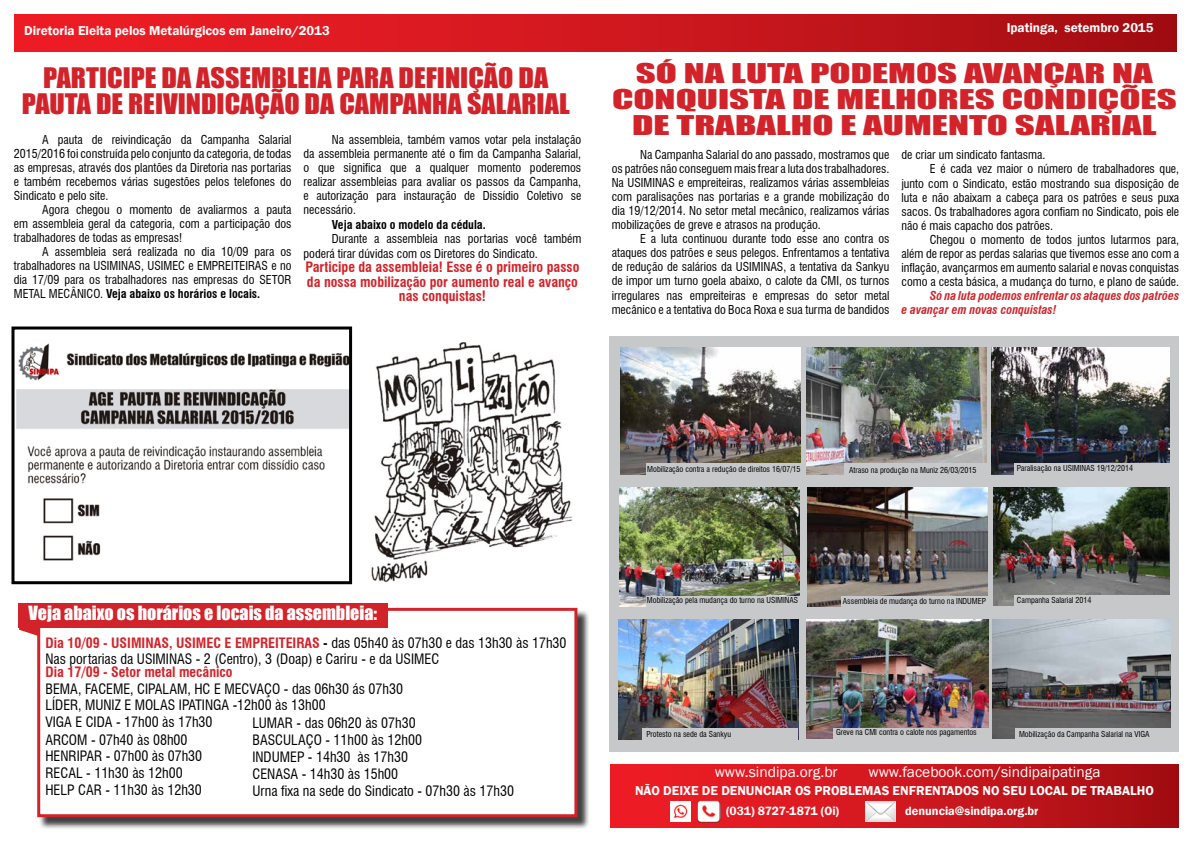
<style>
.page{position:relative;width:1191px;height:842px;background:#fff}
.page>*{position:absolute;margin:0;border:0;box-sizing:border-box;transform-origin:0 0}
.t1{font:26px "Impact";color:#d2232a;scale:1.08 1}
.t2{font:25px/26px "Impact";color:#d2232a;text-align:center;scale:1.55 1}
.t3{font:18px "Impact";color:#fff}
.t4{font:15.4px "Franklin Gothic";color:#fff}
.t5{font:condensed 14px/16.8px "Swiss 721 BT";color:#000}
.t6{font:700 condensed 14px/14.5px "Swiss 721 BT";color:#d2232a;text-align:center}
.t7{font:600 13.2px "Franklin Gothic";color:#fff}
.t8{font:600 12.3px "Franklin Gothic";color:#fff}
.t9{font:condensed 12px/14px "Swiss 721 BT";color:#000;text-align:justify}
.t10{font:italic 700 condensed 12px/14px "Swiss 721 BT";color:#d2232a}
.t11{font:700 condensed 12px "Swiss 721 BT";color:#000}
.t12{font:condensed 8px "Swiss 721 BT";color:#000}
.s1{font-weight:400}
.s2{font-weight:700;color:#d2232a}
.s3{font-weight:700}
</style>
<div class="page">
<div style="left:14px;top:14px;width:1162px;height:37px;background:linear-gradient(to right,#f51f27,#a60f14)"></div>
<div style="left:611px;top:764px;width:567px;height:64px;background:linear-gradient(to right,#f51f27,#a60f14)"></div>
<img style="left:865px;top:801px;width:30px;height:21px">
<img style="left:696px;top:799px;width:24px;height:23px">
<img style="left:670px;top:801px;width:20px;height:20px">
<div style="left:609px;top:336px;width:570px;height:416px;background:#c7c8ca"></div>
<img style="left:991px;top:348px;width:178px;height:126px">
<img style="left:806px;top:348px;width:180px;height:126px">
<img style="left:620px;top:348px;width:181px;height:126px">
<img style="left:619px;top:488px;width:181px;height:118px">
<img style="left:807px;top:487px;width:180px;height:119px">
<img style="left:993px;top:487px;width:176px;height:118px">
<img style="left:618px;top:619px;width:180px;height:120px">
<img style="left:806px;top:619px;width:182px;height:120px">
<img style="left:992px;top:619px;width:178px;height:120px">
<div style="left:1014px;top:463px;width:156px;height:11px;background:#c7c8ca"></div>
<div style="left:646px;top:464px;width:155px;height:11px;background:#c7c8ca"></div>
<div style="left:844px;top:464px;width:142px;height:11px;background:#c7c8ca"></div>
<div style="left:1014px;top:595px;width:156px;height:11px;background:#c7c8ca"></div>
<div style="left:642px;top:728px;width:156px;height:11px;background:#c7c8ca"></div>
<div style="left:832px;top:728px;width:156px;height:11px;background:#c7c8ca"></div>
<div style="left:1015px;top:728px;width:156px;height:11px;background:#c7c8ca"></div>
<div style="left:840px;top:596px;width:147px;height:11px;background:#c7c8ca"></div>
<div style="left:646px;top:596px;width:154px;height:11px;background:#c7c8ca"></div>
<svg style="left:19px;top:627px;width:18px;height:9px"></svg>
<div style="left:39px;top:609px;width:551px;height:221px;background:#000;opacity:.75"></div>
<div style="left:37px;top:608px;width:540px;height:209px;background:#fff;border:3px solid #d2232a"></div>
<div style="left:19px;top:603px;width:369px;height:24px;background:#d2232a"></div>
<img style="left:9px;top:343px;width:339px;height:240px">
<img style="left:352px;top:328px;width:221px;height:256px">
<div style="left:11px;top:326px;width:341px;height:258px;border:3px solid #000"></div>
<p class="t7" style="left:24px;top:22px;width:307px">Diretoria Eleita pelos Metalúrgicos em Janeiro/2013</p>
<p class="t7" style="left:1006px;top:20px;width:148px">Ipatinga, setembro 2015</p>
<h1 class="t1" style="left:43px;top:58px;width:13px">PARTICIPE</h1>
<h1 class="t1" style="left:161px;top:58px;width:46px">DA ASSEMBLEIA</h1>
<h1 class="t1" style="left:336px;top:58px;width:14px">PARA</h1>
<h1 class="t1" style="left:398px;top:58px;width:49px">DEFINIÇÃO</h1>
<h1 class="t1" style="left:518px;top:58px;width:15px">DA</h1>
<h1 class="t1" style="left:22px;top:84px;width:14px">PAUTA</h1>
<h1 class="t1" style="left:96px;top:84px;width:43px">DE REIVINDICAÇÃO</h1>
<h1 class="t1" style="left:305px;top:84px;width:48px">DA CAMPANHA</h1>
<h1 class="t1" style="left:467px;top:84px;width:13px">SALARIAL</h1>
<p class="t9" style="left:14px;top:133px;width:279px;text-indent:28px">A pauta de reivindicação da Campanha Salarial 2015/2016 foi construída pelo conjunto da categoria, de todas as empresas, através dos plantões da Diretoria nas portarias e também recebemos várias sugestões pelos telefones do Sindicato e pelo site.</p>
<p class="t9" style="left:14px;top:203px;width:279px;text-indent:28px">Agora chegou o momento de avaliarmos a pauta em assembleia geral da categoria, com a participação dos trabalhadores de todas as empresas!</p>
<p class="t9" style="left:14px;top:245px;width:279px;text-align:left;text-indent:28px">A assembleia será realizada no dia 10/09 para os trabalhadores na USIMINAS, USIMEC e EMPREITEIRAS e no dia 17/09 para os trabalhadores nas empresas do setor<br>metal</p>
<p class="t9" style="left:303px;top:133px;width:279px;text-indent:28px">Na assembleia, também vamos votar pela instalação da assembleia permanente até o fim da Campanha Salarial, o que significa que a qualquer momento poderemos realizar assembleias para avaliar os passos da Campanha, e autorização para instauração de Dissídio Coletivo se necessário.</p>
<p class="t11" style="left:332px;top:217px;width:155px">Veja abaixo o modelo da cédula.</p>
<p class="t9" style="left:303px;top:232px;width:279px;line-height:14.5px;text-indent:28px">Durante a assembleia nas portarias você também poderá tirar dúvidas com os Diretores do Sindicato.</p>
<p class="t6" style="left:305px;top:260px;width:275px">Participe da assembleia! Esse é o primeiro passo da nossa mobilização por aumento real e avanço nas conquistas!</p>
<p class="t9" style="left:49px;top:287px;width:8px">mecânico</p>
<p class="t11" style="left:100px;top:287px;width:162px"><span class="s1">.</span> Veja abaixo os horários e locais.</p>
<h2 class="t2" style="left:612px;top:60px;width:366px">SÓ NA LUTA PODEMOS AVANÇAR NA<br>CONQUISTA DE MELHORES CONDIÇÕES<br>DE TRABALHO E AUMENTO SALARIAL</h2>
<p class="t9" style="left:611px;top:148px;width:279px;text-indent:28px">Na Campanha Salarial do ano passado, mostramos que os patrões não conseguem mais frear a luta dos trabalhadores.<br>Na USIMINAS e empreiteiras, realizamos várias assembleias com paralisações nas portarias e a grande mobilização do dia 19/12/2014. No setor metal mecânico, realizamos várias mobilizações de greve e atrasos na produção.</p>
<p class="t9" style="left:611px;top:232px;width:279px;text-indent:28px">E a luta continuou durante todo esse ano contra os ataques dos patrões e seus pelegos. Enfrentamos a tentativa de redução de salários da USIMINAS, a tentativa da Sankyu de impor um turno goela abaixo, o calote da CMI, os turnos irregulares nas empreiteiras e empresas do setor metal mecânico e a tentativa do Boca Roxa e sua turma de bandidos</p>
<p class="t9" style="left:901px;top:148px;width:145px">de criar um sindicato fantasma.</p>
<p class="t9" style="left:929px;top:162px;width:251px">E é cada vez maior o número de trabalhadores que,</p>
<p class="t9" style="left:901px;top:176px;width:279px">junto com o Sindicato, estão mostrando sua disposição de</p>
<p class="t9" style="left:901px;top:190px;width:279px">luta e não abaixam a cabeça para os patrões e seus puxa</p>
<p class="t9" style="left:901px;top:204px;width:279px">sacos. Os trabalhadores agora confiam no Sindicato, pois ele</p>
<p class="t9" style="left:901px;top:218px;width:153px">não é mais capacho dos patrões.</p>
<p class="t9" style="left:929px;top:232px;width:251px">Chegou o momento de todos juntos lutarmos para,</p>
<p class="t9" style="left:901px;top:246px;width:279px">além de repor as perdas salarias que tivemos esse ano com a</p>
<p class="t9" style="left:901px;top:260px;width:279px">inflação, avançarmos em aumento salarial e novas conquistas</p>
<p class="t9" style="left:901px;top:274px;width:279px">como a cesta básica, a mudança do turno, e plano de saúde.</p>
<p class="t10" style="left:901px;top:288px;width:279px;text-indent:28px">Só na luta podemos enfrentar os ataques dos patrões e avançar em novas conquistas!</p>
<h3 class="t3" style="left:28px;top:599px;width:350px">VEJA ABAIXO OS HORÁRIOS E LOCAIS DA ASSEMBLEIA:</h3>
<p class="t5" style="left:45px;top:634px;width:522px"><span class="s2">Dia 10/09 - USIMINAS, USIMEC E EMPREITEIRAS</span> <span class="s3">-</span> das 05h40 às 07h30 e das 13h30 às 17h30<br>Nas portarias da USIMINAS - 2 (Centro), 3 (Doap) e Cariru - e da USIMEC</p>
<p class="t6" style="left:45px;top:664px;width:189px">Dia 17/09 - Setor metal mecânico</p>
<p class="t5" style="left:45px;top:680px;width:359px">BEMA, FACEME, CIPALAM, HC E MECVAÇO - das 06h30 ás 07h30<br>Líder</p>
<p class="t5" style="left:78px;top:697px;width:76px">, Muniz e Molas</p>
<p class="t5" style="left:179px;top:697px;width:11px">Ipatinga</p>
<p class="t5" style="left:233px;top:697px;width:94px">-12h00 às 13h00</p>
<p class="t5" style="left:45px;top:713px;width:169px;line-height:17.5px">VIGA E CIDA - 17h00 às 17h30<br>Arcom</p>
<p class="t5" style="left:252px;top:715px;width:263px">LUMAR - das 06h20 às 07h30<br>BASCULAÇO - 11h00 às 12h00<br>INDUMEP - 14h30 às 17h30<br>CENASA - 14h30 às 15h00<br>Urna fixa na sede do Sindicato - 07h30 às 17h30</p>
<p class="t5" style="left:91px;top:731px;width:98px">- 07h40 às 08h00</p>
<p class="t5" style="left:45px;top:748px;width:16px">Henripar</p>
<p class="t5" style="left:106px;top:748px;width:98px">- 07h00 às 07h30</p>
<p class="t5" style="left:45px;top:765px;width:17px">Recal</p>
<p class="t5" style="left:86px;top:765px;width:98px">- 11h30 às 12h00</p>
<p class="t5" style="left:45px;top:782px;width:16px">Help</p>
<p class="t5" style="left:78px;top:782px;width:125px">Car - 11h30 às 12h30</p>
<p class="t12" style="left:647px;top:464px;width:155px">Mobilização contra a redução de direitos 16/07/15</p>
<p class="t12" style="left:849px;top:465px;width:129px">Atraso na produção na Muniz 26/03/2015</p>
<p class="t12" style="left:1017px;top:463px;width:118px">Paralisação na USIMINAS 19/12/2014</p>
<p class="t12" style="left:647px;top:596px;width:153px">Mobilização pela mudança do turno na USIMINAS</p>
<p class="t12" style="left:843px;top:596px;width:145px">Assembleia de mudança do turno na INDUMEP</p>
<p class="t12" style="left:1017px;top:596px;width:76px">Campanha Salarial 2014</p>
<p class="t12" style="left:646px;top:729px;width:86px">Protesto na sede da Sankyu</p>
<p class="t12" style="left:836px;top:728px;width:142px">Greve na CMI contra o calote nos pagamentos</p>
<p class="t12" style="left:1019px;top:729px;width:132px">Mobilização da Campanha Salarial na VIGA</p>
<p class="t4" style="left:714px;top:762px;width:124px">www.sindipa.org.br</p>
<p class="t4" style="left:868px;top:762px;width:233px">www.facebook.com/sindipaipatinga</p>
<p class="t7" style="left:635px;top:782px;width:520px">NÃO DEIXE DE DENUNCIAR OS PROBLEMAS ENFRENTADOS NO SEU LOCAL DE TRABALHO</p>
<p class="t8" style="left:726px;top:803px;width:115px">(031) 8727-1871 (Oi)</p>
<p class="t8" style="left:905px;top:803px;width:135px">denuncia@sindipa.org.br</p>
</div>
